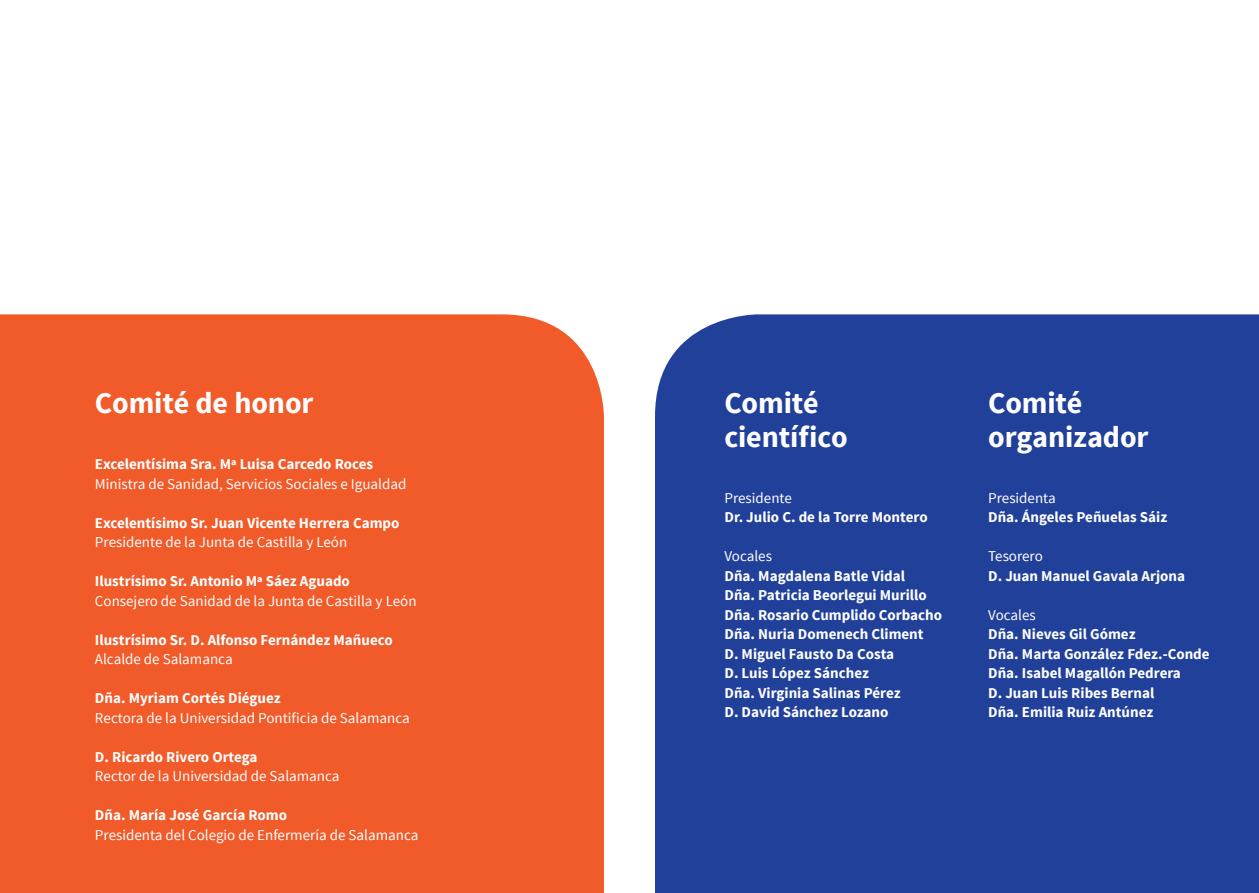
<style>
.page{position:relative;width:1259px;height:893px;background:#fff}
.page>*{position:absolute;margin:0;border:0;box-sizing:border-box;transform-origin:0 0}
.t1{font:700 30px/34.5px "Source Sans Pro";letter-spacing:-.005em;color:#fff}
.t2{font:700 15px/19.5px "Source Sans Pro";color:#fff}
.t3{font:15px "Source Sans Pro";color:#fff}
</style>
<div class="page">
<div style="left:0;top:314px;width:604px;height:579px;background:#f15a29"></div>
<div style="left:655px;top:314px;width:604px;height:579px;background:#21409a"></div>
<h1 class="t1" style="left:95px;top:387px;width:220px">Comité de honor</h1>
<h1 class="t1" style="left:724px;top:387px;width:125px">Comité científico</h1>
<h1 class="t1" style="left:988px;top:387px;width:162px">Comité organizador</h1>
<p class="t2" style="left:95px;top:455px;width:280px">Excelentísima Sra. Mª Luisa Carcedo Roces</p>
<p class="t3" style="left:95px;top:474px;width:313px">Ministra de Sanidad, Servicios Sociales e Igualdad</p>
<p class="t2" style="left:95px;top:513px;width:306px">Excelentísimo Sr. Juan Vicente Herrera Campo</p>
<p class="t3" style="left:95px;top:533px;width:254px">Presidente de la Junta de Castilla y León</p>
<p class="t2" style="left:95px;top:572px;width:256px">Ilustrísimo Sr. Antonio Mª Sáez Aguado</p>
<p class="t3" style="left:95px;top:591px;width:323px">Consejero de Sanidad de la Junta de Castilla y León</p>
<p class="t2" style="left:95px;top:630px;width:299px">Ilustrísimo Sr. D. Alfonso Fernández Mañueco</p>
<p class="t3" style="left:95px;top:650px;width:139px">Alcalde de Salamanca</p>
<p class="t2" style="left:95px;top:689px;width:187px">Dña. Myriam Cortés Diéguez</p>
<p class="t3" style="left:95px;top:708px;width:316px">Rectora de la Universidad Pontificia de Salamanca</p>
<p class="t2" style="left:95px;top:747px;width:164px">D. Ricardo Rivero Ortega</p>
<p class="t3" style="left:95px;top:767px;width:246px">Rector de la Universidad de Salamanca</p>
<p class="t2" style="left:95px;top:806px;width:194px">Dña. María José García Romo</p>
<p class="t3" style="left:95px;top:825px;width:325px">Presidenta del Colegio de Enfermería de Salamanca</p>
<p class="t3" style="left:724px;top:488px;width:69px">Presidente</p>
<p class="t2" style="left:724px;top:508px;width:205px">Dr. Julio C. de la Torre Montero</p>
<p class="t3" style="left:724px;top:547px;width:49px">Vocales</p>
<p class="t2" style="left:724px;top:567px;width:219px">Dña. Magdalena Batle Vidal<br>Dña. Patricia Beorlegui Murillo<br>Dña. Rosario Cumplido Corbacho<br>Dña. Nuria Domenech Climent<br>D. Miguel Fausto Da Costa<br>D. Luis López Sánchez<br>Dña. Virginia Salinas Pérez<br>D. David Sánchez Lozano</p>
<p class="t3" style="left:988px;top:488px;width:69px">Presidenta</p>
<p class="t2" style="left:988px;top:508px;width:181px">Dña. Ángeles Peñuelas Sáiz</p>
<p class="t3" style="left:988px;top:547px;width:56px">Tesorero</p>
<p class="t2" style="left:988px;top:567px;width:198px">D. Juan Manuel Gavala Arjona</p>
<p class="t3" style="left:988px;top:605px;width:49px">Vocales</p>
<p class="t2" style="left:988px;top:625px;width:223px">Dña. Nieves Gil Gómez<br>Dña. Marta González Fdez.-Conde<br>Dña. Isabel Magallón Pedrera<br>D. Juan Luis Ribes Bernal<br>Dña. Emilia Ruiz Antúnez</p>
</div>
